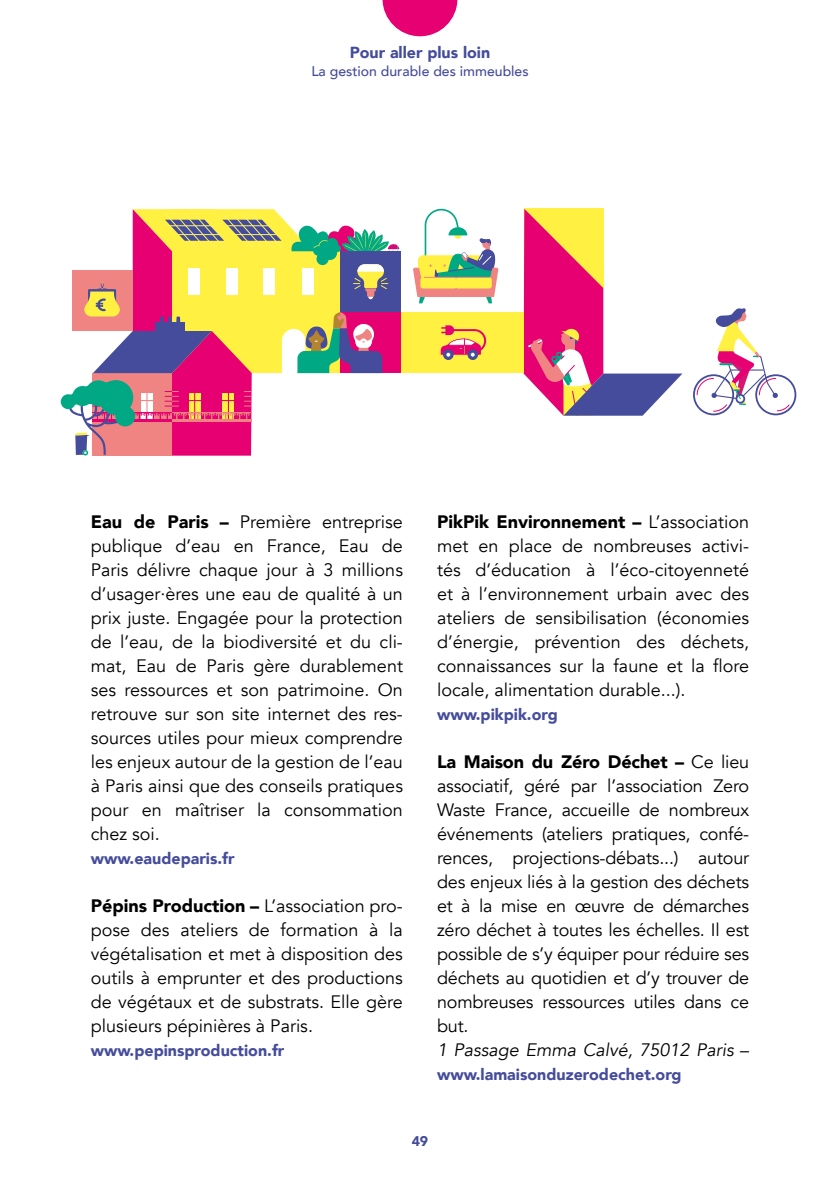
<style>
.page{position:relative;width:840px;height:1191px;background:#fff}
.page>*{position:absolute;margin:0;border:0;box-sizing:border-box;transform-origin:0 0}
.texte_courant{font:18px/24px "Avenir";color:#000;text-align:justify}
.texte_courant-2{font:italic 18px "Avenir";color:#000}
.texte_courant-3{font:900 16px "Avenir";color:#454c9b}
.t1{font:500 14px "Avenir";color:#454c9b}
.t2{font:900 14px "Avenir";color:#454c9b}
.s1{font-weight:900}
.s2{font-style:normal}
</style>
<div class="page">
<svg style="left:382px;top:0;width:75px;height:36px"></svg>
<div style="left:401px;top:312px;width:122px;height:61px;background:#fff042"></div>
<div style="left:443px;top:349px;width:10px;height:11px;background:#454c9b;border-radius:50%"></div>
<div style="left:467px;top:349px;width:11px;height:11px;background:#454c9b;border-radius:50%"></div>
<svg style="left:440px;top:325px;width:46px;height:32px"></svg>
<div style="left:340px;top:251px;width:61px;height:61px;background:#454c9b"></div>
<div style="left:340px;top:312px;width:61px;height:61px;background:#e60071"></div>
<svg style="left:523px;top:209px;width:159px;height:207px"></svg>
<svg style="left:61px;top:209px;width:338px;height:246px"></svg>
<svg style="left:413px;top:209px;width:85px;height:94px"></svg>
<svg style="left:693px;top:308px;width:102px;height:107px"></svg>
<p class="texte_courant-3" style="left:349px;top:38px;width:142px">Pour aller plus loin</p>
<p class="t1" style="left:311px;top:59px;width:219px">La gestion durable des immeubles</p>
<p class="texte_courant" style="left:91px;top:510px;width:313px"><span class="s1">Eau de Paris –</span> Première entreprise publique d’eau en France, Eau de Paris délivre chaque jour à 3 millions d’usager·ères une eau de qualité à un prix juste. Engagée pour la protection de l’eau, de la biodiversité et du cli&shy;mat, Eau de Paris gère durablement ses ressources et son patrimoine. On retrouve sur son site internet des res&shy;sources utiles pour mieux comprendre les enjeux autour de la gestion de l’eau à Paris ainsi que des conseils pratiques pour en maîtriser la consommation chez soi.</p>
<p class="texte_courant-3" style="left:91px;top:845px;width:145px">www.eaudeparis.fr</p>
<p class="texte_courant" style="left:91px;top:894px;width:313px"><span class="s1">Pépins Production –</span> L’association pro&shy;pose des ateliers de formation à la végétalisation et met à disposition des outils à emprunter et des productions de végétaux et de substrats. Elle gère plusieurs pépinières à Paris.</p>
<p class="texte_courant-3" style="left:91px;top:1037px;width:195px">www.pepinsproduction.fr</p>
<p class="texte_courant" style="left:437px;top:510px;width:313px"><span class="s1">PikPik Environnement –</span> L’association met en place de nombreuses activi&shy;tés d’éducation à l’éco-citoyenneté et à l’environnement urbain avec des ateliers de sensibilisation (économies d’énergie, prévention des déchets, connaissances sur la faune et la flore locale, alimentation durable...).</p>
<p class="texte_courant-3" style="left:437px;top:701px;width:122px">www.pikpik.org</p>
<p class="texte_courant" style="left:437px;top:750px;width:313px"><span class="s1">La Maison du Zéro Déchet –</span> Ce lieu associatif, géré par l’association Zero Waste France, accueille de nombreux événements (ateliers pratiques, confé&shy;rences, projections-débats...) autour des enjeux liés à la gestion des déchets et à la mise en œuvre de démarches zéro déchet à toutes les échelles. Il est possible de s’y équiper pour réduire ses déchets au quotidien et d’y trouver de nombreuses ressources utiles dans ce but.</p>
<p class="texte_courant-2" style="left:437px;top:1039px;width:313px">1 Passage Emma Calvé, 75012 Paris <span class="s2">–</span></p>
<p class="texte_courant-3" style="left:437px;top:1061px;width:246px">www.lamaisonduzerodechet.org</p>
<p class="t2" style="left:411px;top:1129px;width:18px">49</p>
</div>
